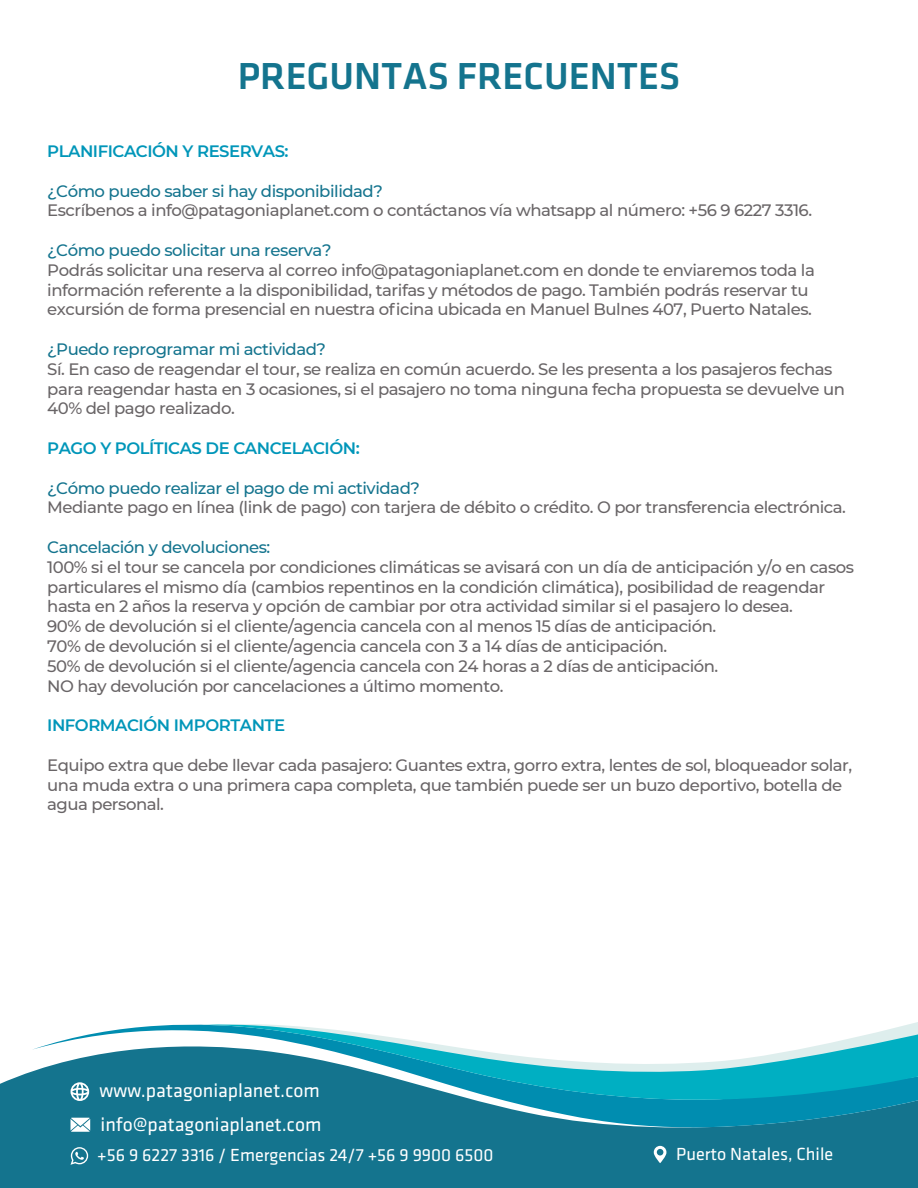
<style>
.page{position:relative;width:918px;height:1188px;background:#fff}
.page>*{position:absolute;margin:0;border:0;box-sizing:border-box;transform-origin:0 0}
.t1{font:500 39px "Klavika";color:#14748e}
.t2{font:19.8px "Klavika";color:#fff}
.t3{font:18.15px "Klavika";color:#fff}
.t4{font:500 16.5px/19.8px "Montserrat";letter-spacing:-.03em;color:#696567}
.t5{font:500 16.5px "Montserrat";letter-spacing:-.03em;color:#14748e}
.t6{font:600 16.5px "Montserrat";letter-spacing:-.03em;color:#0096b9}
</style>
<div class="page">
<div style="left:0;top:1071px;width:918px;height:117px;background:#14748e"></div>
<svg style="left:32px;top:1024px;width:886px;height:103px;background:#318da6"></svg>
<svg style="left:204px;top:1024px;width:714px;height:76px"></svg>
<svg style="left:71px;top:1118px;width:19px;height:14px"></svg>
<svg style="left:71px;top:1082px;width:18px;height:19px"></svg>
<svg style="left:71px;top:1147px;width:17px;height:18px"></svg>
<svg style="left:654px;top:1146px;width:12px;height:17px"></svg>
<h1 class="t1" style="left:238px;top:55px;width:444px">PREGUNTAS FRECUENTES</h1>
<p class="t6" style="left:47px;top:139px;width:243px">PLANIFICACIÓN Y RESERVAS:</p>
<p class="t5" style="left:47px;top:179px;width:337px">¿Cómo puedo saber si hay disponibilidad?</p>
<p class="t4" style="left:47px;top:200px;width:766px">Escríbenos a info@patagoniaplanet.com o contáctanos vía whatsapp al número: +56 9 6227 3316.</p>
<p class="t5" style="left:47px;top:239px;width:286px">¿Cómo puedo solicitar una reserva?</p>
<p class="t4" style="left:47px;top:259px;width:769px">Podrás solicitar una reserva al correo info@patagoniaplanet.com en donde te enviaremos toda la información referente a la disponibilidad, tarifas y métodos de pago. También podrás reservar tu excursión de forma presencial en nuestra oficina ubicada en Manuel Bulnes 407, Puerto Natales.</p>
<p class="t5" style="left:47px;top:338px;width:280px">¿Puedo reprogramar mi actividad?</p>
<p class="t4" style="left:47px;top:358px;width:799px">Sí. En caso de reagendar el tour, se realiza en común acuerdo. Se les presenta a los pasajeros fechas para reagendar hasta en 3 ocasiones, si el pasajero no toma ninguna fecha propuesta se devuelve un<br>40% del pago realizado.</p>
<p class="t6" style="left:47px;top:436px;width:314px">PAGO Y POLÍTICAS DE CANCELACIÓN:</p>
<p class="t5" style="left:47px;top:476px;width:374px">¿Cómo puedo realizar el pago de mi actividad?</p>
<p class="t4" style="left:47px;top:497px;width:800px">Mediante pago en línea (link de pago) con tarjera de débito o crédito. O por transferencia electrónica.</p>
<p class="t5" style="left:47px;top:536px;width:225px">Cancelación y devoluciones:</p>
<p class="t4" style="left:47px;top:556px;width:808px">100% si el tour se cancela por condiciones climáticas se avisará con un día de anticipación y/o en casos particulares el mismo día (cambios repentinos en la condición climática), posibilidad de reagendar hasta en 2 años la reserva y opción de cambiar por otra actividad similar si el pasajero lo desea.<br>90% de devolución si el cliente/agencia cancela con al menos 15 días de anticipación.<br>70% de devolución si el cliente/agencia cancela con 3 a 14 días de anticipación.<br>50% de devolución si el cliente/agencia cancela con 24 horas a 2 días de anticipación.<br>NO hay devolución por cancelaciones a último momento.</p>
<p class="t6" style="left:47px;top:714px;width:239px">INFORMACIÓN IMPORTANTE</p>
<p class="t4" style="left:47px;top:754px;width:807px">Equipo extra que debe llevar cada pasajero: Guantes extra, gorro extra, lentes de sol, bloqueador solar, una muda extra o una primera capa completa, que también puede ser un buzo deportivo, botella de agua personal.</p>
<p class="t2" style="left:100px;top:1080px;width:222px">www.patagoniaplanet.com</p>
<p class="t2" style="left:100px;top:1113px;width:222px">info@patagoniaplanet.com</p>
<p class="t3" style="left:97px;top:1145px;width:398px">+56 9 6227 3316 / Emergencias 24/7 +56 9 9900 6500</p>
<p class="t3" style="left:676px;top:1144px;width:158px">Puerto Natales, Chile</p>
</div>
